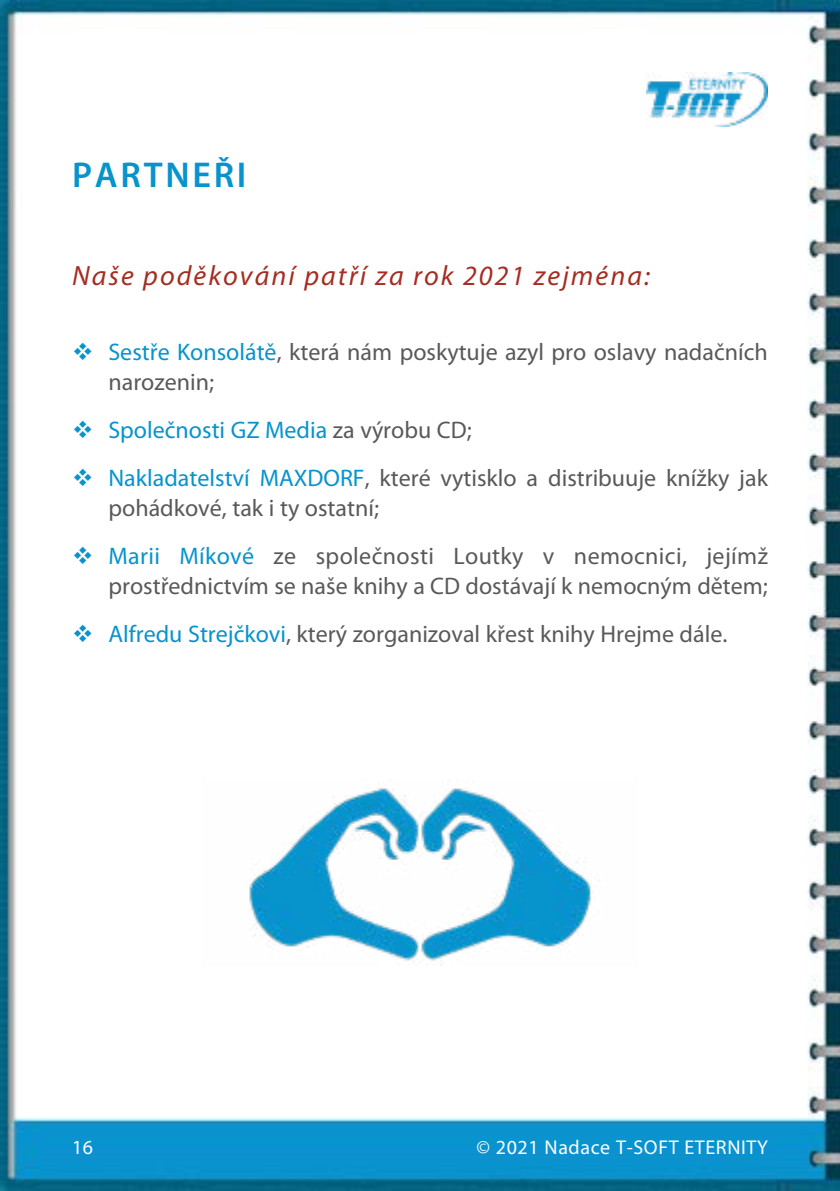
<style>
.page{position:relative;width:840px;height:1191px;background:#fff}
.page>*{position:absolute;margin:0;border:0;box-sizing:border-box;transform-origin:0 0}
.t1{font:600 36px "Myriad Pro";letter-spacing:.075em;color:#0993cd}
.t2{font:italic 28px "Myriad Pro";letter-spacing:.075em;color:#a52d21}
.t3{font:24px/30px "Myriad Pro";color:#595959}
.t4{font:24px "Myriad Pro";color:#0793cd}
.t5{font:20px "Myriad Pro";letter-spacing:.03em;color:#fff}
.s1{color:#0993cd}
.s2{color:#0793cd}
.s3{color:#595959}
</style>
<div class="page">
<img style="left:0;top:0;width:839px;height:1191px">
<img style="left:646px;top:72px;width:121px;height:54px">
<img style="left:202px;top:780px;width:435px;height:185px">
<p class="t1" style="left:72px;top:152px;width:176px">PARTNEŘI</p>
<p class="t2" style="left:72px;top:258px;width:579px">Naše poděkování patří za rok 2021 zejména:</p>
<p class="t3" style="left:108px;top:336px;width:660px;text-indent:-36px"><span class="s1">❖</span> <span class="s2">Sestře Konsolátě</span>, která nám poskytuje azyl pro oslavy nadačních narozenin;</p>
<p class="t4" style="left:72px;top:415px;width:401px"><span class="s1">❖</span> Společnosti GZ Media <span class="s3">za výrobu CD;</span></p>
<p class="t3" style="left:108px;top:462px;width:660px;text-indent:-36px"><span class="s1">❖</span> <span class="s2">Nakladatelství MAXDORF</span>, které vytisklo a distribuuje knížky jak pohádkové, tak i ty ostatní;</p>
<p class="t3" style="left:72px;top:540px;width:697px;text-align:right"><span class="s1">❖</span> <span class="s2">Marii Míkové</span> ze společnosti Loutky v nemocnici, jejímž prostřednictvím se naše knihy a CD dostávají k nemocným dětem;</p>
<p class="t3" style="left:72px;top:618px;width:656px"><span class="s1">❖</span> <span class="s2">Alfredu Strejčkovi</span>, který zorganizoval křest knihy Hrejme dále.</p>
<p class="t5" style="left:72px;top:1134px;width:23px">16</p>
<p class="t5" style="left:476px;top:1134px;width:293px">© 2021 Nadace T-SOFT ETERNITY</p>
</div>
